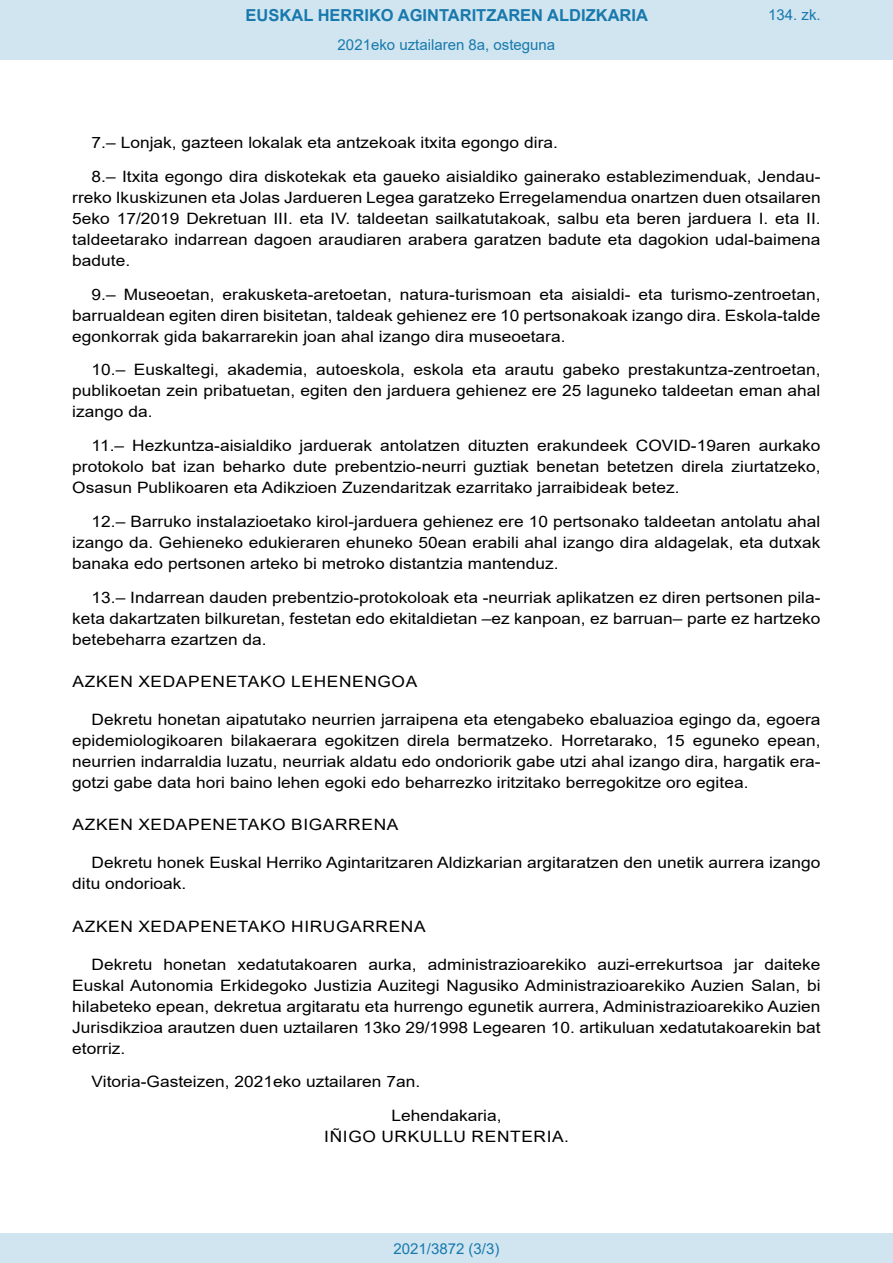
<style>
.page{position:relative;width:893px;height:1263px;background:#fff}
.page>*{position:absolute;margin:0;border:0;box-sizing:border-box;transform-origin:0 0}
.t1{font:700 16.5px "Arial";color:#1879ad}
.BOPVDetalle{font:15.6px/21px "Arial";color:#000;text-align:justify;scale:1.11 1}
.BOPVDisposicion{font:15.6px "Arial";letter-spacing:.035em;color:#000;scale:1.11 1}
.BOPVFirmaLugFec{font:15.6px "Arial";color:#000;scale:1.11 1}
.BOPVNombreLehen1{font:15.6px "Arial";letter-spacing:.035em;color:#000;scale:1.11 1}
.BOPVPuestoLehen1{font:15.6px "Arial";color:#000;scale:1.11 1}
.Paginacion_Centro{font:15px "Arial";color:#1879ad}
</style>
<div class="page">
<div style="left:0;top:0;width:893px;height:60px;background:#d0e5f0"></div>
<div style="left:0;top:1233px;width:893px;height:30px;background:#d0e5f0"></div>
<p class="t1" style="left:246px;top:3px;width:404px">EUSKAL HERRIKO AGINTARITZAREN ALDIZKARIA</p>
<p class="Paginacion_Centro" style="left:338px;top:35px;width:219px">2021eko uztailaren 8a, osteguna</p>
<p class="Paginacion_Centro" style="left:768px;top:5px;width:54px">134. zk.</p>
<p class="BOPVDetalle" style="left:92px;top:132px;width:422px">7.– Lonjak, gazteen lokalak eta antzekoak itxita egongo dira.</p>
<p class="BOPVDetalle" style="left:72px;top:166px;width:676px;text-indent:19px">8.– Itxita egongo dira diskotekak eta gaueko aisialdiko gainerako establezimenduak, Jendau&shy;rreko Ikuskizunen eta Jolas Jardueren Legea garatzeko Erregelamendua onartzen duen otsailaren 5eko 17/2019 Dekretuan III. eta IV. taldeetan sailkatutakoak, salbu eta beren jarduera I. eta II. taldeetarako indarrean dagoen araudiaren arabera garatzen badute eta dagokion udal-baimena badute.</p>
<p class="BOPVDetalle" style="left:72px;top:284px;width:676px;text-indent:19px">9.– Museoetan, erakusketa-aretoetan, natura-turismoan eta aisialdi- eta turismo-zentroetan, barrualdean egiten diren bisitetan, taldeak gehienez ere 10 pertsonakoak izango dira. Eskola-talde egonkorrak gida bakarrarekin joan ahal izango dira museoetara.</p>
<p class="BOPVDetalle" style="left:72px;top:359px;width:676px;text-indent:19px">10.– Euskaltegi, akademia, autoeskola, eskola eta arautu gabeko prestakuntza-zentroetan, publikoetan zein pribatuetan, egiten den jarduera gehienez ere 25 laguneko taldeetan eman ahal izango da.</p>
<p class="BOPVDetalle" style="left:72px;top:435px;width:676px;text-indent:19px">11.– Hezkuntza-aisialdiko jarduerak antolatzen dituzten erakundeek COVID-19aren aurkako protokolo bat izan beharko dute prebentzio-neurri guztiak benetan betetzen direla ziurtatzeko, Osasun Publikoaren eta Adikzioen Zuzendaritzak ezarritako jarraibideak betez.</p>
<p class="BOPVDetalle" style="left:72px;top:511px;width:675px;text-indent:19px">12.– Barruko instalazioetako kirol-jarduera gehienez ere 10 pertsonako taldeetan antolatu ahal izango da. Gehieneko edukieraren ehuneko 50ean erabili ahal izango dira aldagelak, eta dutxak banaka edo pertsonen arteko bi metroko distantzia mantenduz.</p>
<p class="BOPVDetalle" style="left:72px;top:587px;width:676px;text-indent:19px">13.– Indarrean dauden prebentzio-protokoloak eta -neurriak aplikatzen ez diren pertsonen pila&shy;keta dakartzaten bilkuretan, festetan edo ekitaldietan –ez kanpoan, ez barruan– parte ez hartzeko betebeharra ezartzen da.</p>
<p class="BOPVDisposicion" style="left:73px;top:671px;width:312px">AZKEN XEDAPENETAKO LEHENENGOA</p>
<p class="BOPVDetalle" style="left:72px;top:709px;width:676px;text-indent:19px">Dekretu honetan aipatutako neurrien jarraipena eta etengabeko ebaluazioa egingo da, egoera epidemiologikoaren bilakaerara egokitzen direla bermatzeko. Horretarako, 15 eguneko epean, neurrien indarraldia luzatu, neurriak aldatu edo ondoriorik gabe utzi ahal izango dira, hargatik era&shy;gotzi gabe data hori baino lehen egoki edo beharrezko iritzitako berregokitze oro egitea.</p>
<p class="BOPVDisposicion" style="left:73px;top:814px;width:295px">AZKEN XEDAPENETAKO BIGARRENA</p>
<p class="BOPVDetalle" style="left:72px;top:852px;width:676px;text-indent:19px">Dekretu honek Euskal Herriko Agintaritzaren Aldizkarian argitaratzen den unetik aurrera izango ditu ondorioak.</p>
<p class="BOPVDisposicion" style="left:73px;top:915px;width:320px">AZKEN XEDAPENETAKO HIRUGARRENA</p>
<p class="BOPVDetalle" style="left:72px;top:953px;width:676px;text-indent:19px">Dekretu honetan xedatutakoaren aurka, administrazioarekiko auzi-errekurtsoa jar daiteke Euskal Autonomia Erkidegoko Justizia Auzitegi Nagusiko Administrazioarekiko Auzien Salan, bi hilabeteko epean, dekretua argitaratu eta hurrengo egunetik aurrera, Administrazioarekiko Auzien Jurisdikzioa arautzen duen uztailaren 13ko 29/1998 Legearen 10. artikuluan xedatutakoarekin bat etorriz.</p>
<p class="BOPVFirmaLugFec" style="left:92px;top:1071px;width:297px">Vitoria-Gasteizen, 2021eko uztailaren 7an.</p>
<p class="BOPVPuestoLehen1" style="left:391px;top:1105px;width:101px">Lehendakaria,</p>
<p class="BOPVNombreLehen1" style="left:324px;top:1126px;width:222px">IÑIGO URKULLU RENTERIA.</p>
<p class="Paginacion_Centro" style="left:393px;top:1238px;width:107px">2021/3872 (3/3)</p>
</div>
